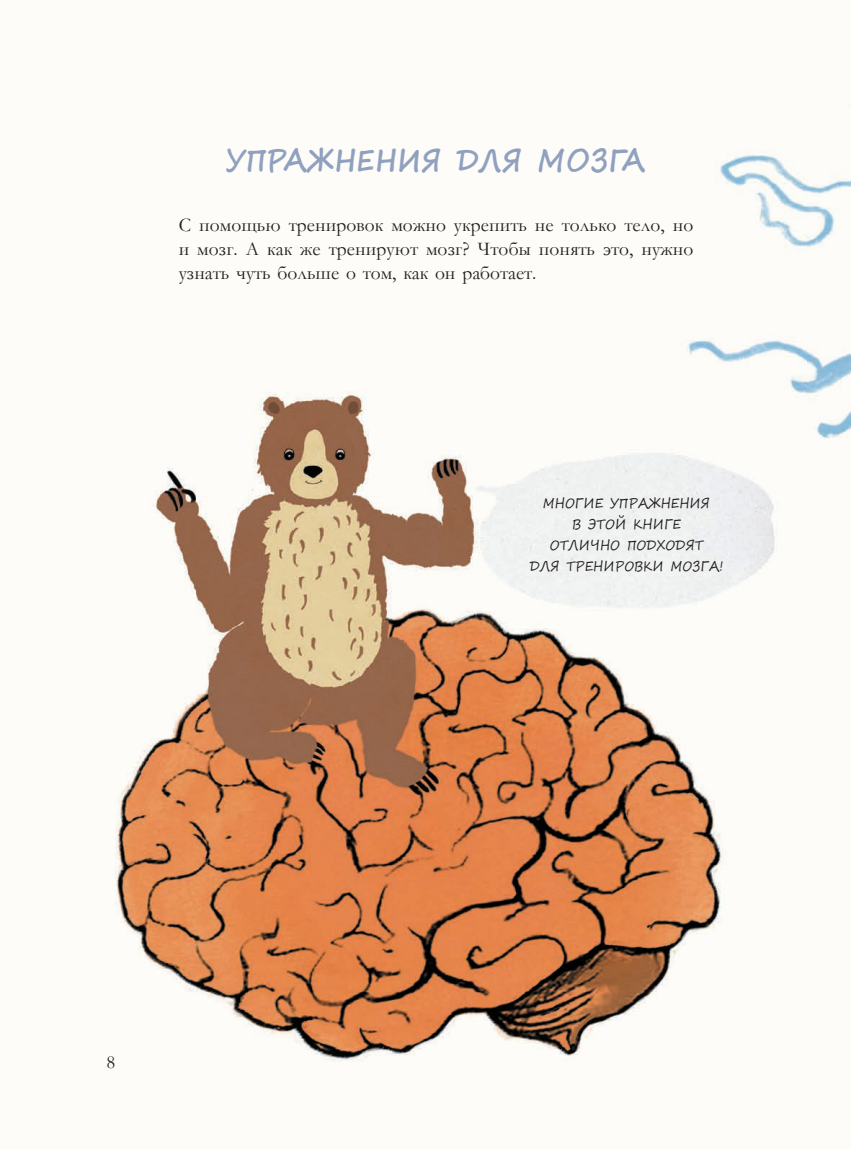
<style>
.page{position:relative;width:851px;height:1149px;background:#fff}
.page>*{position:absolute;margin:0;border:0;box-sizing:border-box;transform-origin:0 0}
.t1{font:700 30px "Segoe Script";color:#90a1bf;scale:.9 1}
.t2{font:19.5px/24px "Garamond";color:#231f20;text-align:justify}
.t3{font:18.75px "Garamond";color:#231f20}
.t4{font:13.5px/21px "Segoe Script";letter-spacing:.01em;color:#231f20;text-align:center;scale:.9 1}
</style>
<div class="page">
<img style="left:114px;top:149px;width:736px;height:913px">
<p class="t1" style="left:227px;top:136px;width:466px">УПРАЖНЕНИЯ ДЛЯ МОЗГА</p>
<p class="t2" style="left:179px;top:213px;width:516px">С помощью тренировок можно укрепить не только тело, но и мозг. А как же тренируют мозг? Чтобы понять это, нужно узнать чуть больше о том, как он работает.</p>
<p class="t4" style="left:529px;top:493px;width:216px">МНОГИЕ УПРАЖНЕНИЯ<br>В ЭТОЙ КНИГЕ<br>ОТЛИЧНО ПОДХОДЯТ<br>ДЛЯ ТРЕНИРОВКИ МОЗГА!</p>
<p class="t3" style="left:106px;top:1048px;width:10px">8</p>
</div>
